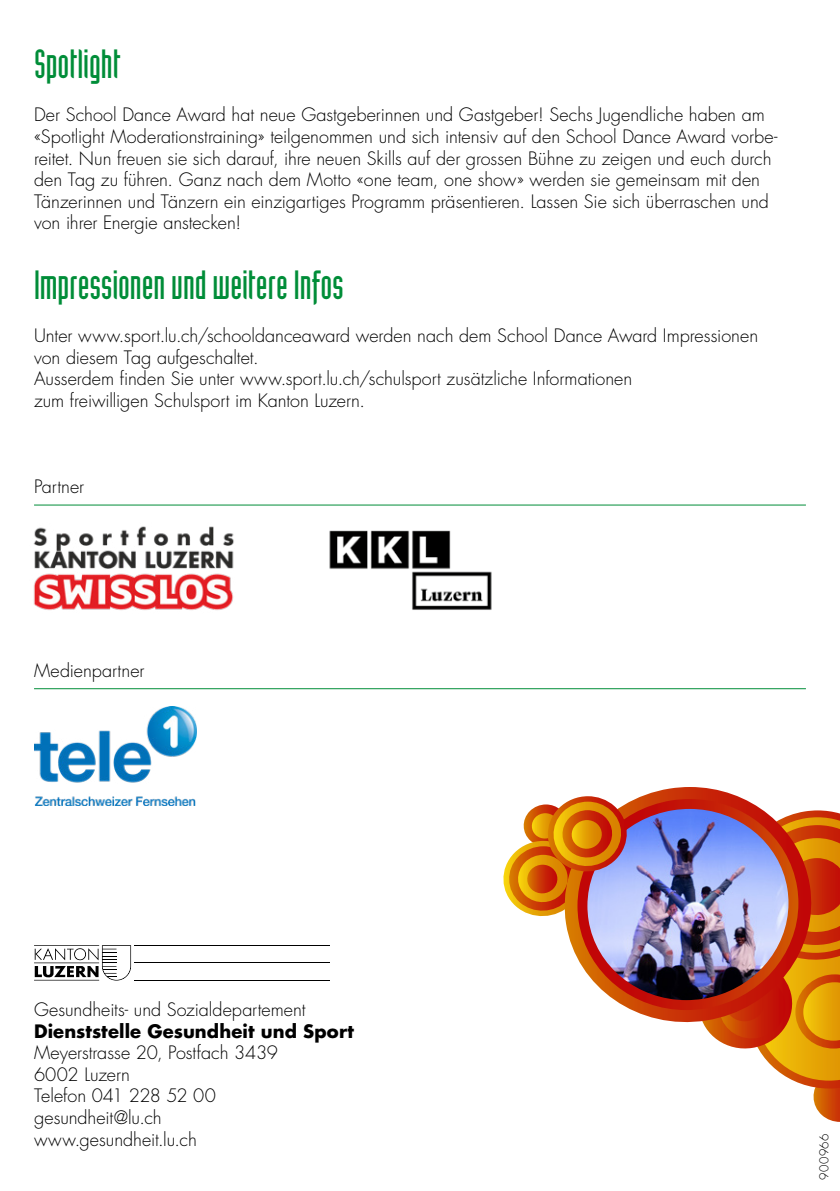
<style>
.page{position:relative;width:840px;height:1191px;background:#fff}
.page>*{position:absolute;margin:0;border:0;box-sizing:border-box;transform-origin:0 0}
.t1{font:40px "Industria LT Solid";color:#008d38}
.t2{font:300 18px/21.6px "Futura Luzern";color:#000}
.t3{font:700 18px "Futura Luzern";letter-spacing:.005em;color:#000}
.t4{font:300 12px "Futura Luzern";letter-spacing:.02em;color:#000}
</style>
<div class="page">
<svg style="left:708px;top:810px;width:131px;height:311px"></svg>
<svg style="left:565px;top:787px;width:254px;height:244px"></svg>
<img style="left:574px;top:804px;width:226px;height:208px">
<img style="left:577px;top:799px;width:221px;height:211px">
<svg style="left:503px;top:796px;width:127px;height:124px"></svg>
<hr style="left:34px;top:505px;width:771px;height:1px;background:#008d38">
<hr style="left:34px;top:688px;width:771px;height:1px;background:#008d38">
<hr style="left:134px;top:962px;width:195px;height:1px;background:#000">
<hr style="left:134px;top:979px;width:195px;height:1px;background:#000">
<svg style="left:34px;top:945px;width:97px;height:35px"></svg>
<hr style="left:134px;top:945px;width:195px;height:1px;background:#000">
<img style="left:34px;top:707px;width:162px;height:98px">
<img style="left:329px;top:530px;width:163px;height:80px">
<img style="left:33px;top:526px;width:201px;height:84px">
<h1 class="t1" style="left:34px;top:42px;width:87px">Spotlight</h1>
<p class="t2" style="left:34px;top:104px;width:744px">Der School Dance Award hat neue Gastgeberinnen und Gastgeber! Sechs Jugendliche haben am «Spotlight Moderationstraining» teilgenommen und sich intensiv auf den School Dance Award vorbe&shy;reitet. Nun freuen sie sich darauf, ihre neuen Skills auf der grossen Bühne zu zeigen und euch durch den Tag zu führen. Ganz nach dem Motto «one team, one show» werden sie gemeinsam mit den Tänzerinnen und Tänzern ein einzigartiges Programm präsentieren. Lassen Sie sich überraschen und von ihrer Energie anstecken!</p>
<h1 class="t1" style="left:34px;top:263px;width:311px">Impressionen und weitere Infos</h1>
<p class="t2" style="left:34px;top:325px;width:725px">Unter www.sport.lu.ch/schooldanceaward werden nach dem School Dance Award Impressionen von diesem Tag aufgeschaltet.<br>Ausserdem finden Sie unter www.sport.lu.ch/schulsport zusätzliche Informationen<br>zum freiwilligen Schulsport im Kanton Luzern.</p>
<p class="t2" style="left:34px;top:476px;width:52px">Partner</p>
<p class="t2" style="left:34px;top:660px;width:112px">Medienpartner</p>
<p class="t2" style="left:34px;top:999px;width:273px">Gesundheits- und Sozialdepartement</p>
<p class="t3" style="left:34px;top:1018px;width:321px">Dienststelle Gesundheit und Sport</p>
<p class="t2" style="left:34px;top:1042px;width:245px">Meyerstrasse 20, Postfach 3439<br>6002 Luzern<br>Telefon 041 228 52 00 gesundheit@lu.ch www.gesundheit.lu.ch</p>
<p class="t4" style="left:816px;top:1179px;width:47px;rotate:-90deg">900966</p>
</div>
